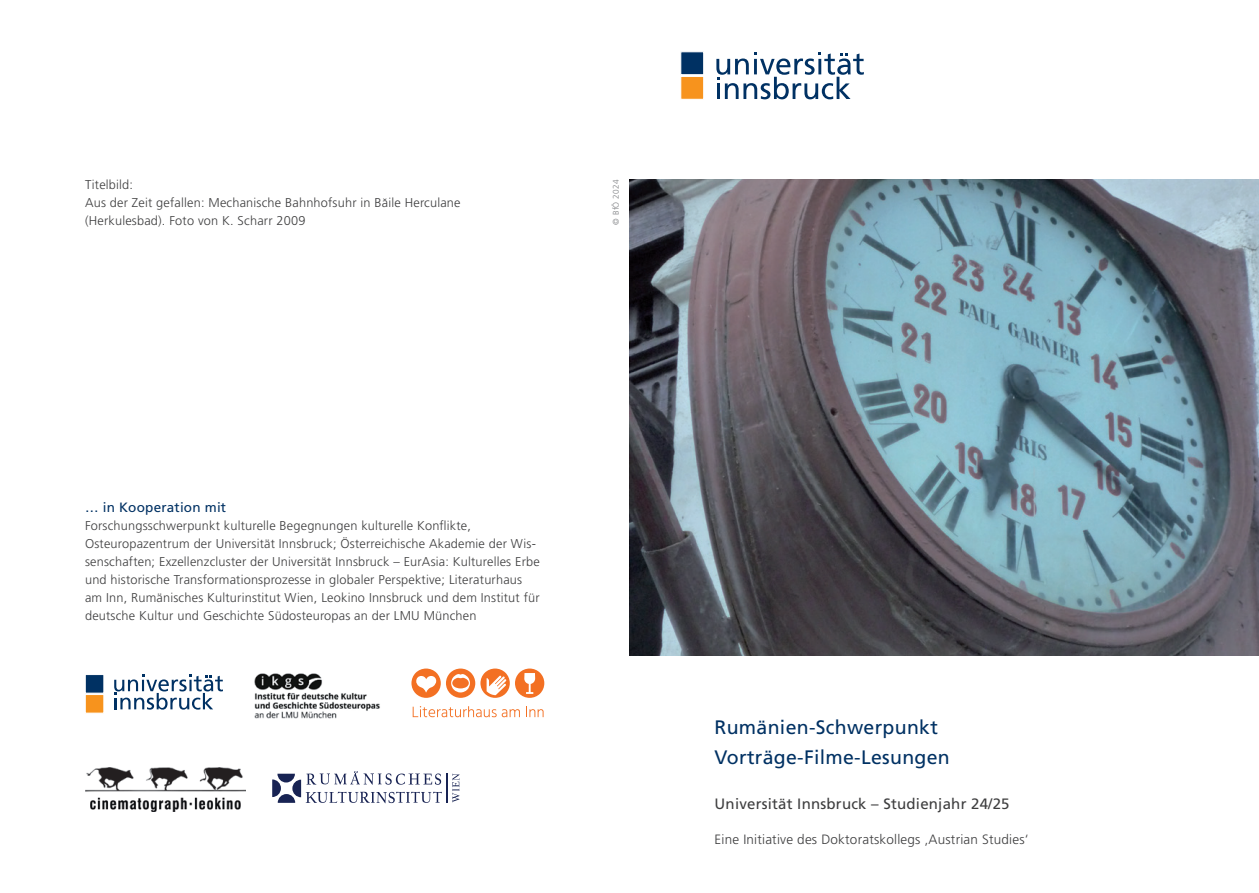
<style>
.page{position:relative;width:1259px;height:893px;background:#fff}
.page>*{position:absolute;margin:0;border:0;box-sizing:border-box;transform-origin:0 0}
.t1{font:19.5px/30px "Frutiger LT Pro";letter-spacing:.015em;color:#003163}
.t2{font:15px "Frutiger LT Pro";letter-spacing:.015em;color:#3e3e3f}
.t3{font:300 13.5px "Frutiger LT Pro";letter-spacing:.015em;color:#3e3e3f}
.t4{font:13.5px "Frutiger LT Pro";letter-spacing:.015em;color:#003163}
.t5{font:300 12.75px/18px "Frutiger LT Pro";letter-spacing:.015em;color:#3e3e3f}
.t6{font:300 8.25px "Frutiger LT Pro";letter-spacing:.03em;color:#808285}
</style>
<div class="page">
<svg style="left:680px;top:51px;width:24px;height:49px"></svg>
<svg style="left:716px;top:52px;width:148px;height:47px"></svg>
<img style="left:629px;top:180px;width:630px;height:476px">
<img style="left:85px;top:768px;width:161px;height:43px">
<hr style="left:446px;top:773px;width:1px;height:30px;background:#182353">
<svg style="left:452px;top:774px;width:7px;height:28px"></svg>
<svg style="left:272px;top:771px;width:170px;height:32px"></svg>
<svg style="left:85px;top:675px;width:19px;height:38px"></svg>
<svg style="left:114px;top:675px;width:109px;height:35px"></svg>
<svg style="left:413px;top:706px;width:107px;height:11px"></svg>
<svg style="left:526px;top:707px;width:17px;height:10px"></svg>
<svg style="left:411px;top:668px;width:133px;height:30px"></svg>
<img style="left:254px;top:673px;width:126px;height:46px">
<p class="t5" style="left:85px;top:176px;width:377px">Titelbild:<br>Aus der Zeit gefallen: Mechanische Bahnhofsuhr in Băile Herculane (Herkulesbad). Foto von K. Scharr 2009</p>
<p class="t6" style="left:611px;top:225px;width:47px;rotate:-90deg">© BfÖ 2024</p>
<p class="t4" style="left:85px;top:499px;width:143px">… in Kooperation mit</p>
<p class="t5" style="left:85px;top:516px;width:456px">Forschungsschwerpunkt kulturelle Begegnungen kulturelle Konflikte, Osteuropazentrum der Universität Innsbruck; Österreichische Akademie der Wis&shy;senschaften; Exzellenzcluster der Universität Innsbruck – EurAsia: Kulturelles Erbe und historische Transformationsprozesse in globaler Perspektive; Literaturhaus am Inn, Rumänisches Kulturinstitut Wien, Leokino Innsbruck und dem Institut für deutsche Kultur und Geschichte Südosteuropas an der LMU München</p>
<h1 class="t1" style="left:714px;top:713px;width:237px">Rumänien-Schwerpunkt<br>Vorträge-Filme-Lesungen</h1>
<p class="t2" style="left:714px;top:795px;width:296px">Universität Innsbruck – Studienjahr 24/25</p>
<p class="t3" style="left:714px;top:831px;width:315px">Eine Initiative des Doktoratskollegs ‚Austrian Studies‘</p>
</div>
